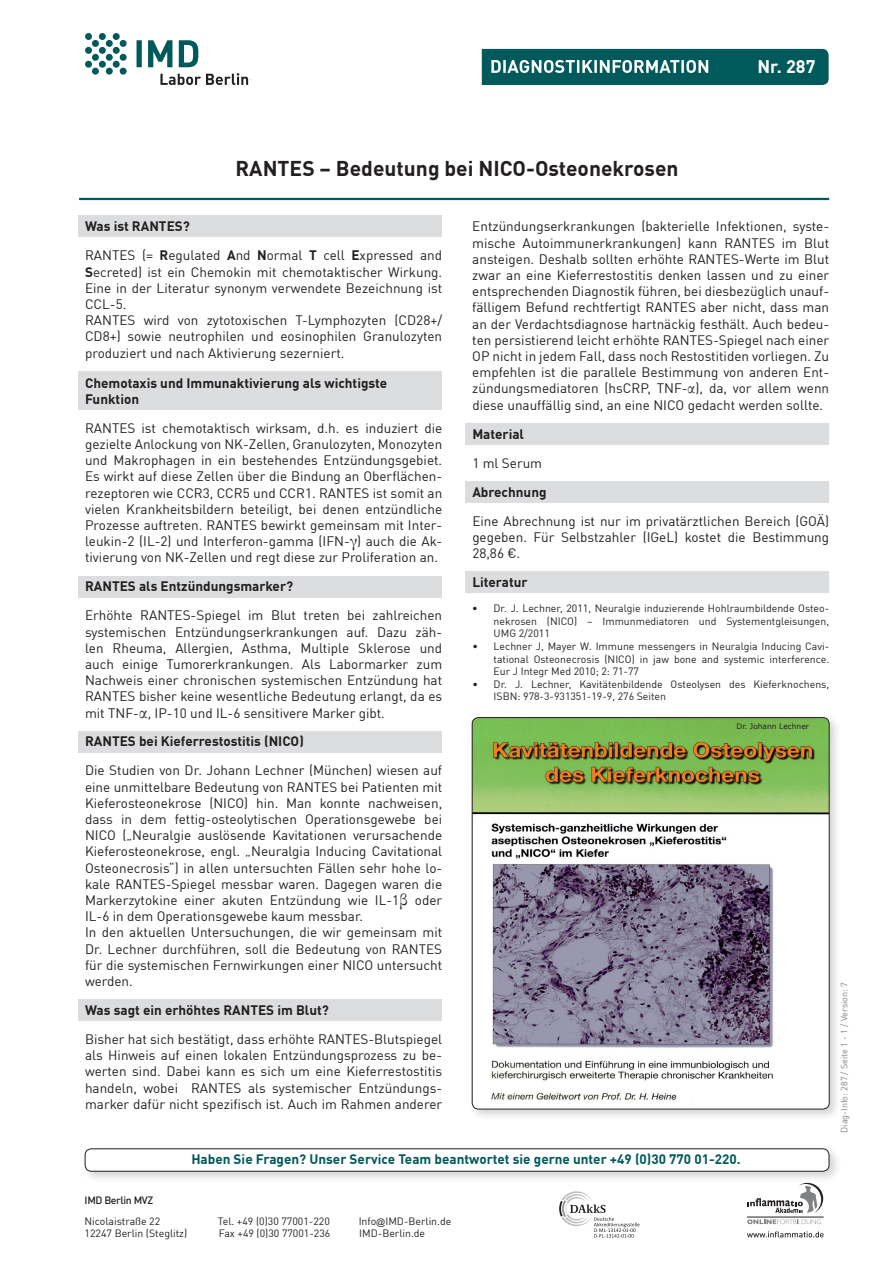
<style>
.page{position:relative;width:893px;height:1263px;background:#fff}
.page>*{position:absolute;margin:0;border:0;box-sizing:border-box;transform-origin:0 0}
.t1{font:700 21px "DIN Offc";color:#231f20}
.t2{font:700 18px "DIN Offc";color:#fff}
.t3{font:13.5px/16.2px "DIN Offc";color:#231f20;text-align:justify}
.t4{font:700 13.5px/16.2px "DIN Offc";color:#231f20}
.t5{font:700 13.5px "DIN Offc";color:#00595a}
.t6{font:10.5px/12.6px "DIN Offc";color:#231f20;text-align:justify}
.t7{font:500 10.5px "DIN Offc";letter-spacing:-.035em;color:#231f20}
.t8{font:9px "DIN Offc";color:#808285}
.t9{font:7.5px "Verdana";color:#231f20}
.s1{font-weight:700}
.s2{font-family:"Garamond";font-size:18px}
.s3{font-family:"Garamond";font-size:16.5px}
.s4{font-family:"Arial";font-size:9px}
</style>
<div class="page">
<svg style="left:559px;top:1191px;width:80px;height:46px"></svg>
<svg style="left:747px;top:1231px;width:77px;height:6px"></svg>
<svg style="left:747px;top:1184px;width:76px;height:29px"></svg>
<svg style="left:747px;top:1219px;width:74px;height:5px"></svg>
<hr style="left:747px;top:1217px;width:77px;height:1px;background:#231f20">
<div style="left:79px;top:216px;width:363px;height:21px;background:#dcdddf"></div>
<div style="left:466px;top:423px;width:363px;height:21px;background:#dcdddf"></div>
<div style="left:79px;top:372px;width:363px;height:38px;background:#dcdddf"></div>
<div style="left:79px;top:576px;width:363px;height:21px;background:#dcdddf"></div>
<div style="left:79px;top:731px;width:363px;height:21px;background:#dcdddf"></div>
<div style="left:79px;top:1000px;width:363px;height:21px;background:#dcdddf"></div>
<div style="left:466px;top:482px;width:363px;height:21px;background:#dcdddf"></div>
<div style="left:466px;top:571px;width:363px;height:22px;background:#dcdddf"></div>
<div style="left:468px;top:713px;width:374px;height:409px;background:#231f20;opacity:.2"></div>
<img style="left:472px;top:717px;width:357px;height:389px">
<div style="left:472px;top:717px;width:357px;height:392px;border:1px solid #231f20;border-radius:6px"></div>
<hr style="left:79px;top:198px;width:750px;height:2px;background:#00595a">
<div style="left:81px;top:1144px;width:761px;height:40px;background:#231f20;opacity:.2"></div>
<div style="left:85px;top:1149px;width:744px;height:22px;background:#fff;border-radius:6px"></div>
<div style="left:85px;top:1148px;width:744px;height:23px;border:1px solid #231f20;border-radius:6px"></div>
<svg style="left:482px;top:49px;width:347px;height:36px;background:#1c6b6c"></svg>
<svg style="left:137px;top:40px;width:62px;height:27px"></svg>
<svg style="left:85px;top:33px;width:42px;height:42px"></svg>
<svg style="left:160px;top:73px;width:92px;height:12px"></svg>
<h2 class="t2" style="left:757px;top:55px;width:60px">Nr. 287</h2>
<h1 class="t1" style="left:236px;top:155px;width:445px">RANTES – Bedeutung bei NICO-Osteonekrosen</h1>
<p class="t3" style="left:85px;top:212px;width:359px;line-height:29px"><span class="s1">Was ist RANTES?<br></span>RANTES (= <span class="s1">R</span>egulated <span class="s1">A</span>nd <span class="s1">N</span>ormal <span class="s1">T</span> cell <span class="s1">E</span>xpressed and</p>
<p class="t3" style="left:85px;top:263px;width:359px;text-align:left"><span class="s1">S</span>ecreted) ist ein Chemokin mit chemotaktischer Wirkung.<br>Eine in der Literatur synonym verwendete Bezeichnung ist CCL-5.<br>RANTES wird von zytotoxischen T-Lymphozyten (CD28+/ CD8+) sowie neutrophilen und eosinophilen Granulozyten produziert und nach Aktivierung sezerniert.</p>
<p class="t4" style="left:85px;top:374px;width:304px">Chemotaxis und Immunaktivierung als wichtigste<br>Funktion</p>
<p class="t3" style="left:85px;top:420px;width:359px">RANTES ist chemotaktisch wirksam, d.h. es induziert die gezielte Anlockung von NK-Zellen, Granulozyten, Monozyten und Makrophagen in ein bestehendes Entzündungsgebiet.<br>Es wirkt auf diese Zellen über die Bindung an Oberflächen&shy;rezeptoren wie CCR3, CCR5 und CCR1. RANTES ist somit an vielen Krankheitsbildern beteiligt, bei denen entzündliche Prozesse auftreten. RANTES bewirkt gemeinsam mit Inter&shy;leukin-2 (IL-2) und Interferon-gamma (IFN-<span class="s2">γ</span>) auch die Ak&shy;tivierung von NK-Zellen und regt diese zur Proliferation an.</p>
<p class="t4" style="left:85px;top:578px;width:210px">RANTES als Entzündungsmarker?</p>
<p class="t3" style="left:85px;top:607px;width:359px">Erhöhte RANTES-Spiegel im Blut treten bei zahlreichen systemischen Entzündungserkrankungen auf. Dazu zäh&shy;len Rheuma, Allergien, Asthma, Multiple Sklerose und auch einige Tumorerkrankungen. Als Labormarker zum Nachweis einer chronischen systemischen Entzündung hat RANTES bisher keine wesentliche Bedeutung erlangt, da es mit TNF-<span class="s2">α</span>, IP-10 und IL-6 sensitivere Marker gibt.</p>
<p class="t4" style="left:85px;top:733px;width:220px">RANTES bei Kieferrestostitis (NICO)</p>
<p class="t3" style="left:85px;top:762px;width:359px;text-align:left">Die Studien von Dr. Johann Lechner (München) wiesen auf eine unmittelbare Bedeutung von RANTES bei Patienten mit Kieferosteonekrose (NICO) hin. Man konnte nachweisen, dass in dem fettig-osteolytischen Operationsgewebe bei NICO („Neuralgie auslösende Kavitationen verursachende Kieferosteonekrose, engl. „Neuralgia Inducing Cavitational Osteonecrosis“) in allen untersuchten Fällen sehr hohe lo&shy;kale RANTES-Spiegel messbar waren. Dagegen waren die Markerzytokine einer akuten Entzündung wie IL-1<span class="s2">β</span> oder IL-6 in dem Operationsgewebe kaum messbar.<br>In den aktuellen Untersuchungen, die wir gemeinsam mit Dr. Lechner durchführen, soll die Bedeutung von RANTES für die systemischen Fernwirkungen einer NICO untersucht werden.</p>
<p class="t4" style="left:85px;top:1001px;width:245px">Was sagt ein erhöhtes RANTES im Blut?</p>
<p class="t3" style="left:85px;top:1031px;width:359px">Bisher hat sich bestätigt, dass erhöhte RANTES-Blutspiegel als Hinweis auf einen lokalen Entzündungsprozess zu be&shy;werten sind. Dabei kann es sich um eine Kieferrestostitis handeln, wobei RANTES als systemischer Entzündungs&shy;marker dafür nicht spezifisch ist. Auch im Rahmen anderer</p>
<p class="t3" style="left:472px;top:218px;width:358px">Entzündungserkrankungen (bakterielle Infektionen, syste&shy;mische Autoimmunerkrankungen) kann RANTES im Blut ansteigen. Deshalb sollten erhöhte RANTES-Werte im Blut zwar an eine Kieferrestostitis denken lassen und zu einer entsprechenden Diagnostik führen, bei diesbezüglich unauf&shy;fälligem Befund rechtfertigt RANTES aber nicht, dass man an der Verdachtsdiagnose hartnäckig festhält. Auch bedeu&shy;ten persistierend leicht erhöhte RANTES-Spiegel nach einer OP nicht in jedem Fall, dass noch Restostitiden vorliegen. Zu empfehlen ist die parallele Bestimmung von anderen Ent&shy;zündungsmediatoren (hsCRP, TNF-<span class="s3">α</span>), da, vor allem wenn diese unauffällig sind, an eine NICO gedacht werden sollte.</p>
<p class="t4" style="left:472px;top:425px;width:53px">Material</p>
<p class="t3" style="left:472px;top:454px;width:71px">1 ml Serum</p>
<p class="t4" style="left:472px;top:483px;width:76px">Abrechnung</p>
<p class="t3" style="left:472px;top:512px;width:358px">Eine Abrechnung ist nur im privatärztlichen Bereich (GOÄ) gegeben. Für Selbstzahler (IGeL) kostet die Bestimmung 28,86 €.</p>
<p class="t4" style="left:472px;top:573px;width:57px">Literatur</p>
<p class="t6" style="left:494px;top:602px;width:337px;text-indent:-21px">• Dr. J. Lechner, 2011, Neuralgie induzierende Hohlraumbildende Osteo&shy;nekrosen (NICO) – Immunmediatoren und Systementgleisungen, UMG 2/2011</p>
<p class="t6" style="left:494px;top:640px;width:337px;text-indent:-21px">• Lechner J, Mayer W. Immune messengers in Neuralgia Inducing Cavi&shy;tational Osteonecrosis (NICO) in jaw bone and systemic interference.<br>Eur J Integr Med 2010; 2: 71-77</p>
<p class="t6" style="left:494px;top:677px;width:337px;text-indent:-21px">• Dr. J. Lechner, Kavitätenbildende Osteolysen des Kieferknochens,<br>ISBN: 978-3-931351-19-9, 276 Seiten</p>
<p class="t9" style="left:737px;top:721px;width:74px">Dr. Johann Lechner</p>
<p class="t5" style="left:191px;top:1150px;width:551px">Haben Sie Fragen? Unser Service Team beantwortet sie gerne unter +49 (0)30 770 01-220.</p>
<p class="t8" style="left:838px;top:1132px;width:152px;rotate:-90deg">Diag-Info: 287 / Seite 1 - 1 / Version: 7</p>
<p class="t7" style="left:85px;top:1194px;width:70px">IMD Berlin MVZ</p>
<p class="t6" style="left:85px;top:1215px;width:77px">Nicolaistraße 22</p>
<p class="t6" style="left:218px;top:1215px;width:113px">Tel. +49 (0)30 77001-220</p>
<p class="t6" style="left:359px;top:1215px;width:94px">Info<span class="s4">@</span>IMD-Berlin.de</p>
<p class="t6" style="left:85px;top:1227px;width:104px">12247 Berlin (Steglitz)</p>
<p class="t6" style="left:219px;top:1227px;width:113px">Fax +49 (0)30 77001-236</p>
<p class="t6" style="left:359px;top:1227px;width:67px">IMD-Berlin.de</p>
</div>
